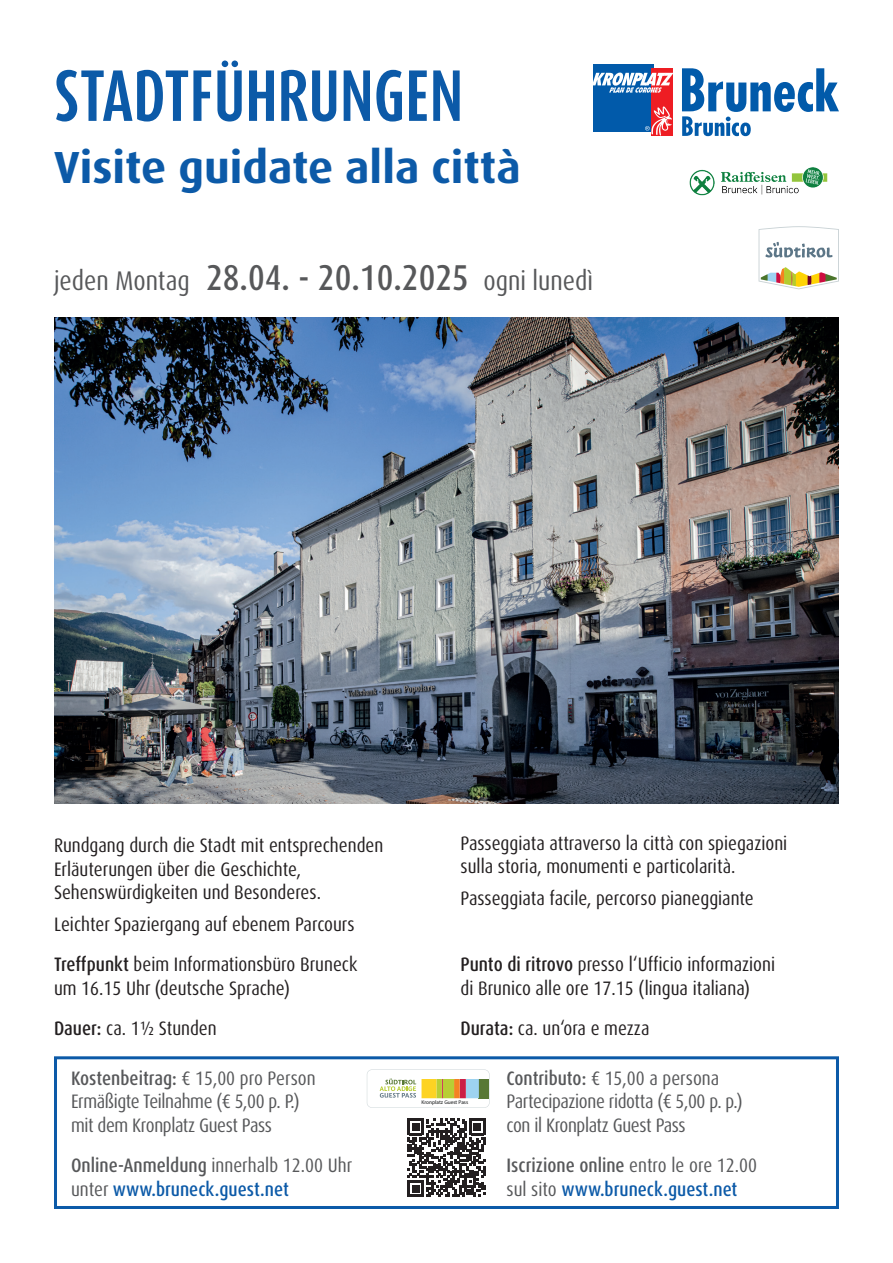
<style>
.page{position:relative;width:893px;height:1263px;background:#fff}
.page>*{position:absolute;margin:0;border:0;box-sizing:border-box;transform-origin:0 0}
.t1{font:700 60px "Dax Compact Pro";letter-spacing:.01em;color:#0c5aa8}
.t2{font:700 45px "Dax Pro";color:#0c5aa8}
.t3{font:500 condensed 36px "Dax Pro";color:#57585a}
.t4{font:condensed 27px "Dax Pro";color:#57585a}
.t5{font:condensed 19.5px/23.4px "Dax Pro";color:#231f20}
.t6{font:condensed 19.5px/23.4px "Dax Pro";letter-spacing:-.02em;color:#57585a}
.t7{font:condensed 19.5px/23.4px "Dax Pro";color:#57585a}
.t8{font:5.4px "Myriad Pro";letter-spacing:-.005em;color:#111314}
.s1{font-weight:400;font-size:27px}
.s2{font-weight:500}
.s3{font-weight:500;color:#0c5aa8}
</style>
<div class="page">
<div style="left:593px;top:64px;width:61px;height:68px;background:#015aaa"></div>
<div style="left:651px;top:68px;width:21px;height:68px;background:#ee1d23"></div>
<svg style="left:593px;top:73px;width:80px;height:20px"></svg>
<svg style="left:645px;top:106px;width:27px;height:30px"></svg>
<svg style="left:682px;top:68px;width:157px;height:68px"></svg>
<svg style="left:759px;top:226px;width:80px;height:63px"></svg>
<img style="left:54px;top:317px;width:785px;height:487px">
<div style="left:54px;top:1056px;width:785px;height:153px;border:3px solid #0c5aa8"></div>
<img style="left:689px;top:167px;width:139px;height:29px">
<svg style="left:367px;top:1069px;width:123px;height:39px"></svg>
<svg style="left:407px;top:1118px;width:79px;height:79px"></svg>
<h1 class="t1" style="left:54px;top:56px;width:410px">STADTFÜHRUNGEN</h1>
<h2 class="t2" style="left:54px;top:138px;width:468px">Visite guidate alla città</h2>
<h3 class="t3" style="left:54px;top:254px;width:416px"><span class="s1">jeden Montag</span> 28.04. - 20.10.2025</h3>
<h3 class="t4" style="left:483px;top:263px;width:111px">ogni lunedì</h3>
<p class="t5" style="left:54px;top:834px;width:331px">Rundgang durch die Stadt mit entsprechenden<br>Erläuterungen über die Geschichte,<br>Sehenswürdigkeiten und Besonderes.</p>
<p class="t5" style="left:54px;top:904px;width:305px;line-height:40.3px">Leichter Spaziergang auf ebenem Parcours<br><span class="s2">Treffpunkt</span> beim Informationsbüro Bruneck</p>
<p class="t5" style="left:54px;top:968px;width:237px;line-height:40.3px">um 16.15 Uhr (deutsche Sprache)<br><span class="s2">Dauer:</span> ca. 11/2 Stunden</p>
<p class="t6" style="left:71px;top:1067px;width:246px"><span class="s2">Kostenbeitrag:</span> € 15,00 pro Person<br>Ermäßigte Teilnahme (€ 5,00 p. P.) mit dem Kronplatz Guest Pass</p>
<p class="t7" style="left:71px;top:1154px;width:283px"><span class="s2">Online-Anmeldung</span> innerhalb 12.00 Uhr unter <span class="s3">www.bruneck.guest.net</span></p>
<p class="t5" style="left:460px;top:832px;width:328px">Passeggiata attraverso la città con spiegazioni sulla storia, monumenti e particolarità.</p>
<p class="t5" style="left:460px;top:887px;width:295px">Passeggiata facile, percorso pianeggiante</p>
<p class="t5" style="left:460px;top:953px;width:316px"><span class="s2">Punto di ritrovo</span> presso l‘Ufficio informazioni di Brunico alle ore 17.15 (lingua italiana)</p>
<p class="t5" style="left:460px;top:1017px;width:191px"><span class="s2">Durata:</span> ca. un‘ora e mezza</p>
<p class="t8" style="left:421px;top:1099px;width:48px">Kronplatz Guest Pass</p>
<p class="t6" style="left:507px;top:1067px;width:238px"><span class="s2">Contributo:</span> € 15,00 a persona<br>Partecipazione ridotta (€ 5,00 p. p.) con il Kronplatz Guest Pass</p>
<p class="t6" style="left:507px;top:1154px;width:252px"><span class="s2">Iscrizione online</span> entro le ore 12.00 sul sito <span class="s3">www.bruneck.guest.net</span></p>
</div>
